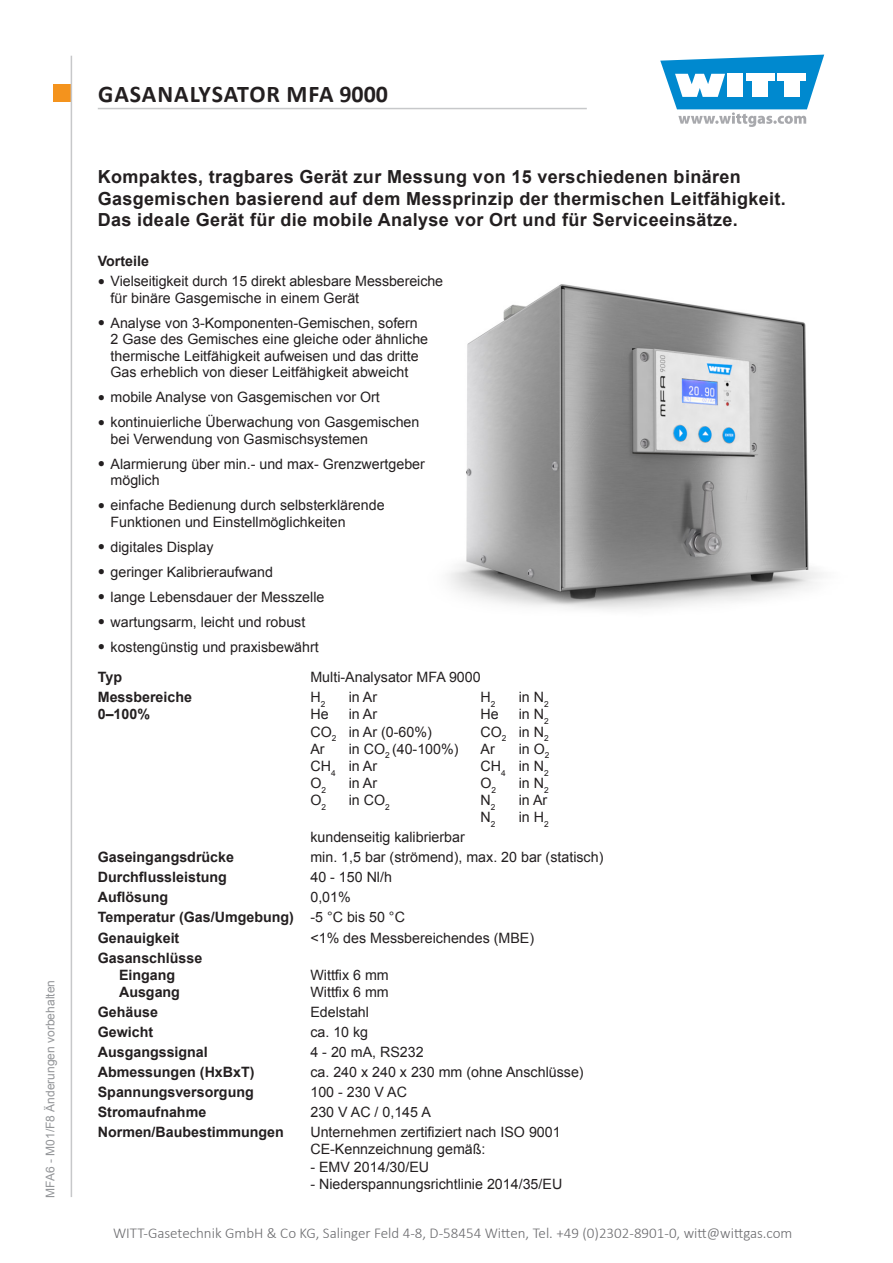
<style>
.page{position:relative;width:893px;height:1263px;background:#fff}
.page>*{position:absolute;margin:0;border:0;box-sizing:border-box;transform-origin:0 0}
.t1{font:700 24px "Calibri";letter-spacing:.025em;color:#231f20}
.Einleitungstext{font:700 18px/21.6px "Arial";letter-spacing:.02em;color:#231f20}
.t2{font:300 15px "Calibri";color:#6b6b6e}
.TD{font:14.25px/16.5px "Arial";color:#231f20}
.TD-2{font:700 14.25px/17.1px "Arial";color:#231f20}
.Überschrift{font:700 14.25px "Arial";color:#231f20}
.t3{font:12px "Arial";color:#939598}
.s1{font-family:"Bookman Old Style";font-size:12px}
</style>
<div class="page">
<div style="left:53px;top:85px;width:17px;height:17px;background:#f4931d"></div>
<svg style="left:660px;top:55px;width:164px;height:72px"></svg>
<hr style="left:71px;top:56px;width:1px;height:1141px;background:#c7c8ca">
<hr style="left:98px;top:108px;width:489px;height:1px;background:#c7c8ca">
<img style="left:449px;top:284px;width:373px;height:326px">
<p class="t3" style="left:42px;top:1197px;width:219px;rotate:-90deg">MFA6 - M01/F8 Änderungen vorbehalten</p>
<h1 class="t1" style="left:98px;top:78px;width:291px">GASANALYSATOR MFA 9000</h1>
<p class="Einleitungstext" style="left:98px;top:167px;width:690px">Kompaktes, tragbares Gerät zur Messung von 15 verschiedenen binären<br>Gasgemischen basierend auf dem Messprinzip der thermischen Leitfähigkeit.<br>Das ideale Gerät für die mobile Analyse vor Ort und für Serviceeinsätze.</p>
<p class="Überschrift" style="left:98px;top:251px;width:53px">Vorteile</p>
<p class="TD" style="left:111px;top:273px;width:334px;text-indent:-13px"><span class="s1">●</span> Vielseitigkeit durch 15 direkt ablesbare Messbereiche für binäre Gasgemische in einem Gerät</p>
<p class="TD" style="left:111px;top:315px;width:319px;text-indent:-13px"><span class="s1">●</span> Analyse von 3-Komponenten-Gemischen, sofern 2 Gase des Gemisches eine gleiche oder ähnliche thermische Leitfähigkeit aufweisen und das dritte Gas erheblich von dieser Leitfähigkeit abweicht</p>
<p class="TD" style="left:98px;top:389px;width:284px"><span class="s1">●</span> mobile Analyse von Gasgemischen vor Ort</p>
<p class="TD" style="left:111px;top:414px;width:310px;text-indent:-13px"><span class="s1">●</span> kontinuierliche Überwachung von Gasgemischen bei Verwendung von Gasmischsystemen</p>
<p class="TD" style="left:111px;top:456px;width:316px;text-indent:-13px"><span class="s1">●</span> Alarmierung über min.- und max- Grenzwertgeber möglich</p>
<p class="TD" style="left:111px;top:497px;width:276px;text-indent:-13px"><span class="s1">●</span> einfache Bedienung durch selbsterklärende<br>Funktionen und Einstellmöglichkeiten</p>
<p class="TD" style="left:98px;top:539px;width:117px"><span class="s1">●</span> digitales Display</p>
<p class="TD" style="left:98px;top:564px;width:177px"><span class="s1">●</span> geringer Kalibrieraufwand</p>
<p class="TD" style="left:98px;top:589px;width:228px"><span class="s1">●</span> lange Lebensdauer der Messzelle</p>
<p class="TD" style="left:98px;top:614px;width:209px"><span class="s1">●</span> wartungsarm, leicht und robust</p>
<p class="TD" style="left:98px;top:639px;width:223px"><span class="s1">●</span> kostengünstig und praxisbewährt</p>
<p class="TD-2" style="left:98px;top:669px;width:26px">Typ</p>
<p class="TD-2" style="left:98px;top:689px;width:96px">Messbereiche<br>0–100%</p>
<p class="TD" style="left:310px;top:669px;width:172px">Multi-Analysator MFA 9000</p>
<p class="TD" style="left:310px;top:689px;width:16px">H<sub>2</sub></p>
<p class="TD" style="left:349px;top:689px;width:30px">in Ar</p>
<p class="TD" style="left:480px;top:689px;width:16px">H<sub>2</sub></p>
<p class="TD" style="left:519px;top:689px;width:31px">in N<sub>2</sub></p>
<p class="TD" style="left:310px;top:706px;width:20px">He</p>
<p class="TD" style="left:349px;top:706px;width:30px">in Ar</p>
<p class="TD" style="left:480px;top:706px;width:20px">He</p>
<p class="TD" style="left:519px;top:706px;width:31px">in N<sub>2</sub></p>
<p class="TD" style="left:310px;top:723px;width:123px">CO<sub>2</sub> in Ar (0-60%)</p>
<p class="TD" style="left:480px;top:723px;width:70px">CO<sub>2</sub> in N<sub>2</sub></p>
<p class="TD" style="left:310px;top:740px;width:16px">Ar</p>
<p class="TD" style="left:349px;top:740px;width:111px">in CO<sub>2</sub> (40-100%)</p>
<p class="TD" style="left:480px;top:740px;width:16px">Ar</p>
<p class="TD" style="left:519px;top:740px;width:32px">in O<sub>2</sub></p>
<p class="TD" style="left:310px;top:758px;width:68px">CH<sub>4</sub> in Ar</p>
<p class="TD" style="left:480px;top:758px;width:70px">CH<sub>4</sub> in N<sub>2</sub></p>
<p class="TD" style="left:310px;top:775px;width:17px">O<sub>2</sub></p>
<p class="TD" style="left:349px;top:775px;width:30px">in Ar</p>
<p class="TD" style="left:480px;top:775px;width:17px">O<sub>2</sub></p>
<p class="TD" style="left:519px;top:775px;width:31px">in N<sub>2</sub></p>
<p class="TD" style="left:310px;top:792px;width:17px">O<sub>2</sub></p>
<p class="TD" style="left:349px;top:792px;width:43px">in CO<sub>2</sub></p>
<p class="TD" style="left:480px;top:792px;width:16px">N<sub>2</sub></p>
<p class="TD" style="left:519px;top:792px;width:30px">in Ar</p>
<p class="TD" style="left:480px;top:809px;width:16px">N<sub>2</sub></p>
<p class="TD" style="left:519px;top:809px;width:31px">in H<sub>2</sub></p>
<p class="TD" style="left:310px;top:829px;width:156px">kundenseitig kalibrierbar</p>
<p class="TD" style="left:310px;top:849px;width:295px">min. 1,5 bar (strömend), max. 20 bar (statisch)</p>
<p class="TD" style="left:310px;top:869px;width:83px">40 - 150 Nl/h</p>
<p class="TD" style="left:310px;top:889px;width:42px">0,01%</p>
<p class="TD" style="left:310px;top:909px;width:96px">-5 °C bis 50 °C</p>
<p class="TD" style="left:310px;top:929px;width:225px">&lt;1% des Messbereichendes (MBE)</p>
<p class="TD" style="left:310px;top:966px;width:80px;line-height:17.1px">Wittfix 6 mm<br>Wittfix 6 mm</p>
<p class="TD" style="left:310px;top:1004px;width:60px">Edelstahl</p>
<p class="TD" style="left:310px;top:1024px;width:59px">ca. 10 kg</p>
<p class="TD" style="left:310px;top:1044px;width:115px">4 - 20 mA, RS232</p>
<p class="TD" style="left:310px;top:1064px;width:275px">ca. 240 x 240 x 230 mm (ohne Anschlüsse)</p>
<p class="TD" style="left:310px;top:1084px;width:98px">100 - 230 V AC</p>
<p class="TD" style="left:310px;top:1104px;width:122px">230 V AC / 0,145 A</p>
<p class="TD" style="left:310px;top:1124px;width:252px;line-height:17.1px">Unternehmen zertifiziert nach ISO 9001<br>CE-Kennzeichnung gemäß:</p>
<p class="TD" style="left:310px;top:1158px;width:120px">- EMV 2014/30/EU</p>
<p class="TD" style="left:310px;top:1175px;width:253px">- Niederspannungsrichtlinie 2014/35/EU</p>
<p class="TD-2" style="left:98px;top:849px;width:138px">Gaseingangsdrücke</p>
<p class="TD-2" style="left:98px;top:869px;width:131px">Durchflussleistung</p>
<p class="TD-2" style="left:98px;top:889px;width:72px">Auflösung</p>
<p class="TD-2" style="left:98px;top:909px;width:198px">Temperatur (Gas/Umgebung)</p>
<p class="TD-2" style="left:98px;top:929px;width:83px">Genauigkeit</p>
<p class="TD-2" style="left:98px;top:949px;width:106px;text-align:center">Gasanschlüsse<br>Eingang<br>Ausgang</p>
<p class="TD-2" style="left:98px;top:1004px;width:62px">Gehäuse</p>
<p class="TD-2" style="left:98px;top:1024px;width:57px">Gewicht</p>
<p class="TD-2" style="left:98px;top:1044px;width:112px">Ausgangssignal</p>
<p class="TD-2" style="left:98px;top:1064px;width:158px">Abmessungen (HxBxT)</p>
<p class="TD-2" style="left:98px;top:1084px;width:157px">Spannungsversorgung</p>
<p class="TD-2" style="left:98px;top:1104px;width:110px">Stromaufnahme</p>
<p class="TD-2" style="left:98px;top:1124px;width:188px">Normen/Baubestimmungen</p>
<p class="t2" style="left:113px;top:1224px;width:681px">WITT-Gasetechnik GmbH &amp; Co KG, Salinger Feld 4-8, D-58454 Witten, Tel. +49 (0)2302-8901-0, witt@wittgas.com</p>
</div>
